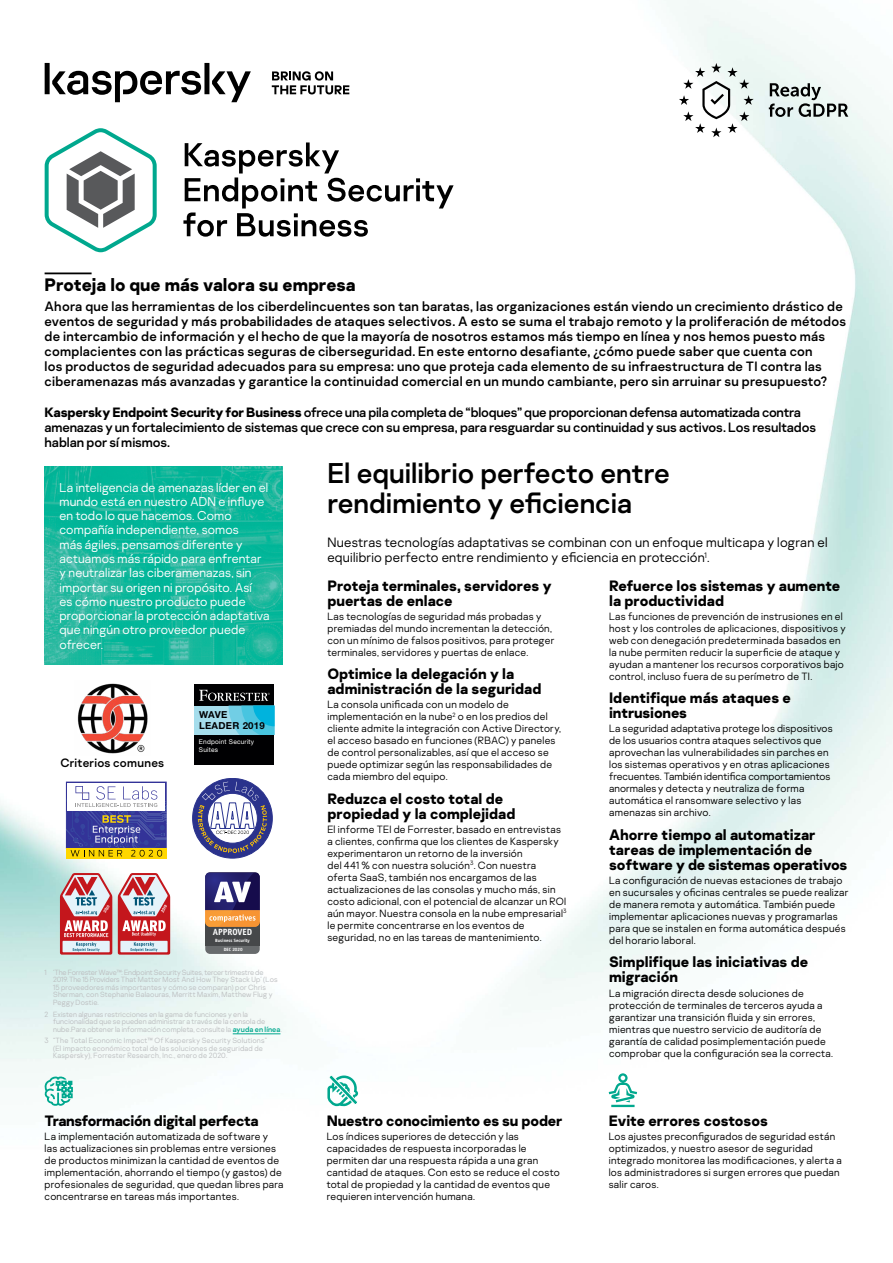
<style>
.page{position:relative;width:893px;height:1263px;background:#fff}
.page>*{position:absolute;margin:0;border:0;box-sizing:border-box;transform-origin:0 0}
.t1{font:28.5px/30px "Kaspersky Sans";color:#000}
.t2{font:700 18px "Kaspersky Sans";color:#000}
.t3{font:700 15px/15px "Kaspersky Sans";color:#000}
.t4{font:700 15px "Kaspersky Sans";letter-spacing:-.02em;color:#000}
.t5{font:13.5px/15px "Kaspersky Sans";letter-spacing:.015em;color:#000}
.t6{font:13.5px/15px "Kaspersky Sans";letter-spacing:-.01em;color:#000}
.t7{font:300 13.5px/15px "Kaspersky Sans";letter-spacing:.015em;color:#000}
.t8{font:300 12.75px/14.2px "Kaspersky Sans";letter-spacing:.01em;color:#fff}
.t9{font:12.15px "Kaspersky Sans";letter-spacing:.02em;color:#000}
.t10{font:300 10.5px/12px "Kaspersky Sans";letter-spacing:.025em;color:#000}
.t11{font:700 9.6px/10.6px "Helvetica Neue LT Std";letter-spacing:.03em;color:#000002}
.t12{font:700 9px "Officina Sans Std";color:#fff}
.t13{font:300 7.5px/7.5px "Kaspersky Sans";letter-spacing:.015em;color:#bcbec0}
.t14{font:6.6px/8.1px "Helvetica Neue LT Std";letter-spacing:.03em;color:#fff}
.t15{font:700 4.65px "Officina Sans Std";color:#fff}
.t16{font:700 3.75px "Arial";color:#fff}
.s1{font-weight:700}
.s2{font-weight:400;color:#00a88e}
</style>
<div class="page">
<img style="left:0;top:0;width:893px;height:1108px">
<svg style="left:45px;top:63px;width:206px;height:39px"></svg>
<svg style="left:272px;top:71px;width:77px;height:23px"></svg>
<hr style="left:45px;top:272px;width:47px;height:2px;background:#000">
<img style="left:45px;top:466px;width:238px;height:198px">
<svg style="left:44px;top:1075px;width:29px;height:31px"></svg>
<svg style="left:327px;top:1074px;width:32px;height:32px"></svg>
<svg style="left:609px;top:1073px;width:28px;height:34px"></svg>
<svg style="left:679px;top:63px;width:75px;height:74px"></svg>
<svg style="left:769px;top:83px;width:79px;height:34px"></svg>
<svg style="left:183px;top:142px;width:271px;height:95px"></svg>
<svg style="left:45px;top:128px;width:112px;height:124px"></svg>
<hr style="left:233px;top:1033px;width:47px;height:1px;background:#00a88e">
<img style="left:74px;top:680px;width:77px;height:76px">
<svg style="left:193px;top:778px;width:79px;height:80px"></svg>
<div style="left:195px;top:684px;width:79px;height:80px;background:#000002"></div>
<div style="left:195px;top:706px;width:79px;height:28px;background:#a5ddec"></div>
<svg style="left:199px;top:690px;width:75px;height:44px"></svg>
<svg style="left:66px;top:856px;width:101px;height:2px"></svg>
<svg style="left:66px;top:782px;width:101px;height:74px"></svg>
<svg style="left:205px;top:946px;width:55px;height:8px"></svg>
<div style="left:205px;top:922px;width:55px;height:24px;background:#46484a"></div>
<svg style="left:205px;top:873px;width:55px;height:54px;background:#866975"></svg>
<svg style="left:60px;top:873px;width:52px;height:82px;background:#cb8a91"></svg>
<svg style="left:118px;top:873px;width:52px;height:82px;background:#ce8990"></svg>
<h2 class="t2" style="left:45px;top:274px;width:313px">Proteja lo que más valora su empresa</h2>
<p class="t5" style="left:45px;top:298px;width:803px">Ahora que las herramientas de los ciberdelincuentes son tan baratas, las organizaciones están viendo un crecimiento drástico de eventos de seguridad y más probabilidades de ataques selectivos. A esto se suma el trabajo remoto y la proliferación de métodos de intercambio de información y el hecho de que la mayoría de nosotros estamos más tiempo en línea y nos hemos puesto más complacientes con las prácticas seguras de ciberseguridad. En este entorno desafiante, ¿cómo puede saber que cuenta con<br>los productos de seguridad adecuados para su empresa: uno que proteja cada elemento de su infraestructura de TI contra las ciberamenazas más avanzadas y garantice la continuidad comercial en un mundo cambiante, pero sin arruinar su presupuesto?</p>
<p class="t6" style="left:45px;top:405px;width:773px"><span class="s1">Kaspersky Endpoint Security for Business</span> ofrece una pila completa de “bloques” que proporcionan defensa automatizada contra amenazas y un fortalecimiento de sistemas que crece con su empresa, para resguardar su continuidad y sus activos. Los resultados hablan por sí mismos.</p>
<h1 class="t1" style="left:327px;top:458px;width:344px">El equilibrio perfecto entre rendimiento y eficiencia</h1>
<p class="t7" style="left:327px;top:535px;width:502px">Nuestras tecnologías adaptativas se combinan con un enfoque multicapa y logran el equilibrio perfecto entre rendimiento y eficiencia en protección<sup>1</sup>.</p>
<h3 class="t3" style="left:327px;top:578px;width:226px">Proteja terminales, servidores y puertas de enlace</h3>
<p class="t10" style="left:327px;top:610px;width:228px">Las tecnologías de seguridad más probadas y premiadas del mundo incrementan la detección, con un mínimo de falsos positivos, para proteger terminales, servidores y puertas de enlace.</p>
<h3 class="t3" style="left:327px;top:666px;width:216px">Optimice la delegación y la administración de la seguridad</h3>
<p class="t10" style="left:327px;top:698px;width:235px">La consola unificada con un modelo de implementación en la nube<sup>2</sup> o en los predios del cliente admite la integración con Active Directory, el acceso basado en funciones (RBAC) y paneles de control personalizables, así que el acceso se puede optimizar según las responsabilidades de cada miembro del equipo.</p>
<h3 class="t3" style="left:327px;top:791px;width:190px">Reduzca el costo total de propiedad y la complejidad</h3>
<p class="t10" style="left:327px;top:823px;width:241px">El informe TEI de Forrester, basado en entrevistas a clientes, confirma que los clientes de Kaspersky experimentaron un retorno de la inversión<br>del 441 % con nuestra solución<sup>3</sup>. Con nuestra oferta SaaS, también nos encargamos de las actualizaciones de las consolas y mucho más, sin costo adicional, con el potencial de alcanzar un ROI aún mayor. Nuestra consola en la nube empresarial<sup>3 </sup>le permite concentrarse en los eventos de seguridad, no en las tareas de mantenimiento.</p>
<p class="t8" style="left:60px;top:480px;width:212px">La inteligencia de amenazas líder en el mundo está en nuestro ADN e influye en todo lo que hacemos. Como compañía independiente, somos<br>más ágiles, pensamos diferente y actuamos más rápido para enfrentar y neutralizar las ciberamenazas, sin importar su origen ni propósito. Así<br>es cómo nuestro producto puede proporcionar la protección adaptativa que ningún otro proveedor puede ofrecer.</p>
<h3 class="t3" style="left:609px;top:578px;width:233px">Refuerce los sistemas y aumente la productividad</h3>
<p class="t10" style="left:609px;top:610px;width:238px">Las funciones de prevención de instrusiones en el host y los controles de aplicaciones, dispositivos y web con denegación predeterminada basados en la nube permiten reducir la superficie de ataque y ayudan a mantener los recursos corporativos bajo control, incluso fuera de su perímetro de TI.</p>
<h3 class="t3" style="left:609px;top:690px;width:183px">Identifique más ataques e intrusiones</h3>
<p class="t10" style="left:609px;top:722px;width:225px">La seguridad adaptativa protege los dispositivos de los usuarios contra ataques selectivos que aprovechan las vulnerabilidades sin parches en los sistemas operativos y en otras aplicaciones frecuentes. También identifica comportamientos anormales y detecta y neutraliza de forma automática el ransomware selectivo y las amenazas sin archivo.</p>
<h3 class="t3" style="left:609px;top:827px;width:240px">Ahorre tiempo al automatizar tareas de implementación de software y de sistemas operativos</h3>
<p class="t10" style="left:609px;top:874px;width:241px">La configuración de nuevas estaciones de trabajo en sucursales y oficinas centrales se puede realizar de manera remota y automática. También puede implementar aplicaciones nuevas y programarlas para que se instalen en forma automática después del horario laboral.</p>
<h3 class="t3" style="left:609px;top:955px;width:201px">Simplifique las iniciativas de migración</h3>
<p class="t10" style="left:609px;top:987px;width:225px">La migración directa desde soluciones de protección de terminales de terceros ayuda a garantizar una transición fluida y sin errores, mientras que nuestro servicio de auditoría de garantía de calidad posimplementación puede comprobar que la configuración sea la correcta.</p>
<p class="t11" style="left:199px;top:709px;width:67px">WAVE<br>LEADER 2019</p>
<p class="t14" style="left:199px;top:737px;width:57px">Endpoint Security<br>Suites</p>
<p class="t9" style="left:60px;top:755px;width:105px">Criterios comunes</p>
<p class="t16" style="left:102px;top:911px;width:10px;rotate:-59deg">2020</p>
<p class="t12" style="left:213px;top:926px;width:41px">APPROVED</p>
<p class="t15" style="left:215px;top:937px;width:36px">Business Security</p>
<p class="t15" style="left:224px;top:947px;width:20px">DEC 2020</p>
<p class="t13" style="left:53px;top:968px;width:226px;text-indent:-9px">1 ‘The Forrester Wave™: Endpoint Security Suites, tercer trimestre de 2019. The 15 Providers That Matter Most And How They Stack Up’ (Los 15 proveedores más importantes y cómo se comparan) por Chris Sherman, con Stephanie Balaouras, Merritt Maxim, Matthew Flug y Peggy Dostie.</p>
<p class="t13" style="left:53px;top:1010px;width:230px;text-indent:-9px">2 Existen algunas restricciones en la gama de funciones y en la funcionalidad que se pueden administrar a través de la consola de nube.Para obtener la información completa, consulte la <span class="s2">ayuda en línea</span>.</p>
<p class="t13" style="left:53px;top:1037px;width:215px;text-indent:-9px">3 “The Total Economic Impact™ Of Kaspersky Security Solutions” (El impacto económico total de las soluciones de seguridad de<br>Kaspersky), Forrester Research, Inc., enero de 2020.</p>
<h3 class="t4" style="left:45px;top:1111px;width:216px">Transformación digital perfecta</h3>
<p class="t10" style="left:45px;top:1130px;width:241px">La implementación automatizada de software y<br>las actualizaciones sin problemas entre versiones de productos minimizan la cantidad de eventos de implementación, ahorrando el tiempo (y gastos) de profesionales de seguridad, que quedan libres para concentrarse en tareas más importantes.</p>
<h3 class="t3" style="left:327px;top:1113px;width:237px">Nuestro conocimiento es su poder</h3>
<p class="t10" style="left:327px;top:1130px;width:235px">Los índices superiores de detección y las capacidades de respuesta incorporadas le permiten dar una respuesta rápida a una gran cantidad de ataques. Con esto se reduce el costo total de propiedad y la cantidad de eventos que requieren intervención humana.</p>
<h3 class="t3" style="left:609px;top:1113px;width:161px">Evite errores costosos</h3>
<p class="t10" style="left:609px;top:1130px;width:235px">Los ajustes preconfigurados de seguridad están optimizados, y nuestro asesor de seguridad integrado monitorea las modificaciones, y alerta a los administradores si surgen errores que puedan salir caros.</p>
</div>
